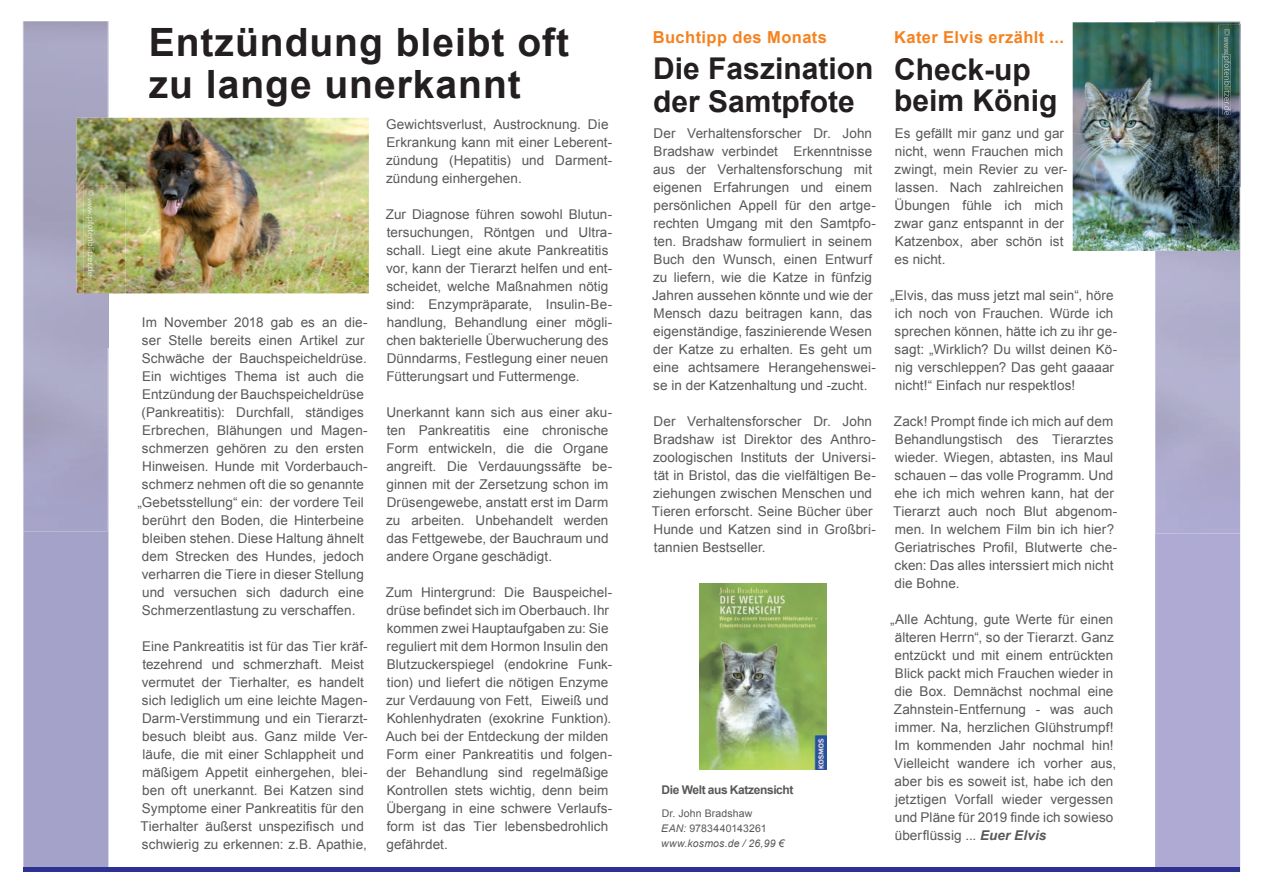
<style>
.page{position:relative;width:1263px;height:893px;background:#fff}
.page>*{position:absolute;margin:0;border:0;box-sizing:border-box;transform-origin:0 0}
.t1{font:700 39px/42px "Arial";letter-spacing:.025em;color:#231f20}
.t2{font:700 30px/33px "Arial";color:#231f20}
.t3{font:700 16.5px "Arial";letter-spacing:.025em;color:#f58220}
.t4{font:13.5px/18px "Arial";letter-spacing:.005em;color:#57585a}
.t5{font:700 12px "Arial";letter-spacing:-.035em;color:#57585a}
.t6{font:10.5px/15px "Arial";letter-spacing:.015em;color:#57585a}
.s1{font-style:italic}
.s2{font-weight:700;font-style:italic}
</style>
<div class="page">
<div style="left:23px;top:531px;width:85px;height:336px;background:#a5a2ca"></div>
<div style="left:23px;top:867px;width:608px;height:5px;background:#2e3092"></div>
<img style="left:23px;top:21px;width:85px;height:510px">
<div style="left:1155px;top:533px;width:85px;height:339px;background:#afaad3"></div>
<div style="left:631px;top:867px;width:608px;height:5px;background:#2e3092"></div>
<div style="left:1155px;top:21px;width:85px;height:512px;background:#b0accd"></div>
<img style="left:1073px;top:22px;width:166px;height:229px">
<img style="left:700px;top:584px;width:126px;height:186px">
<img style="left:77px;top:118px;width:292px;height:175px">
<img style="left:1218px;top:25px;width:23px;height:162px">
<svg style="left:1224px;top:29px;width:6px;height:6px"></svg>
<img style="left:1224px;top:37px;width:4px;height:17px">
<img style="left:1222px;top:54px;width:9px;height:61px">
<img style="left:83px;top:185px;width:42px;height:162px">
<svg style="left:88px;top:190px;width:6px;height:6px"></svg>
<img style="left:88px;top:198px;width:3px;height:17px">
<img style="left:86px;top:215px;width:8px;height:61px">
<h1 class="t1" style="left:149px;top:23px;width:422px">Entzündung bleibt oft zu lange unerkannt</h1>
<p class="t4" style="left:137px;top:314px;width:232px;text-align:center">Im November 2018 gab es an die&shy;ser Stelle bereits einen Artikel zur Schwäche der Bauchspeicheldrüse.<br>Ein wichtiges Thema ist auch die Entzündung der Bauchspeicheldrüse (Pankreatitis): Durchfall, ständiges Erbrechen, Blähungen und Magen&shy;schmerzen gehören zu den ersten Hinweisen. Hunde mit Vorderbauch&shy;schmerz nehmen oft die so genannte „Gebetsstellung“ ein: der vordere Teil berührt den Boden, die Hinterbeine bleiben stehen. Diese Haltung ähnelt dem Strecken des Hundes, jedoch verharren die Tiere in dieser Stellung und versuchen sich dadurch eine Schmerzentlastung zu verschaffen.</p>
<p class="t4" style="left:140px;top:638px;width:229px">Eine Pankreatitis ist für das Tier kräf&shy;tezehrend und schmerzhaft. Meist vermutet der Tierhalter, es handelt sich lediglich um eine leichte Magen-Darm-Verstimmung und ein Tierarzt&shy;besuch bleibt aus. Ganz milde Ver&shy;läufe, die mit einer Schlappheit und mäßigem Appetit einhergehen, blei&shy;ben oft unerkannt. Bei Katzen sind Symptome einer Pankreatitis für den Tierhalter äußerst unspezifisch und schwierig zu erkennen: z.B. Apathie,</p>
<p class="t4" style="left:386px;top:116px;width:228px">Gewichtsverlust, Austrocknung. Die<br>Erkrankung kann mit einer Leberent&shy;zündung (Hepatitis) und Darment&shy;zündung einhergehen.</p>
<p class="t4" style="left:386px;top:206px;width:228px">Zur Diagnose führen sowohl Blutun&shy;tersuchungen, Röntgen und Ultra&shy;schall. Liegt eine akute Pankreatitis vor, kann der Tierarzt helfen und ent&shy;scheidet, welche Maßnahmen nötig sind: Enzympräparate, Insulin-Be&shy;handlung, Behandlung einer mögli&shy;chen bakterielle Überwucherung des Dünndarms, Festlegung einer neuen Fütterungsart und Futtermenge.</p>
<p class="t4" style="left:386px;top:404px;width:228px">Unerkannt kann sich aus einer aku&shy;ten Pankreatitis eine chronische Form entwickeln, die die Organe angreift. Die Verdauungssäfte be&shy;ginnen mit der Zersetzung schon im Drüsengewebe, anstatt erst im Darm zu arbeiten. Unbehandelt werden das Fettgewebe, der Bauchraum und andere Organe geschädigt.</p>
<p class="t4" style="left:386px;top:583px;width:228px">Zum Hintergrund: Die Bauspeichel&shy;drüse befindet sich im Oberbauch. Ihr kommen zwei Hauptaufgaben zu: Sie reguliert mit dem Hormon Insulin den Blutzuckerspiegel (endokrine Funk&shy;tion) und liefert die nötigen Enzyme zur Verdauung von Fett, Eiweiß und Kohlenhydraten (exokrine Funktion).<br>Auch bei der Entdeckung der milden Form einer Pankreatitis und folgen&shy;der Behandlung sind regelmäßige Kontrollen stets wichtig, denn beim Übergang in eine schwere Verlaufs&shy;form ist das Tier lebensbedrohlich gefährdet.</p>
<p class="t3" style="left:653px;top:26px;width:176px">Buchtipp des Monats</p>
<p class="t3" style="left:894px;top:26px;width:172px">Kater Elvis erzählt ...</p>
<h2 class="t2" style="left:653px;top:52px;width:222px">Die Faszination der Samtpfote</h2>
<h2 class="t2" style="left:894px;top:55px;width:165px;line-height:31.5px">Check-up beim König</h2>
<p class="t4" style="left:652px;top:125px;width:225px">Der Verhaltensforscher Dr. John Bradshaw verbindet Erkenntnisse aus der Verhaltensforschung mit eigenen Erfahrungen und einem persönlichen Appell für den artge&shy;rechten Umgang mit den Samtpfo&shy;ten. Bradshaw formuliert in seinem Buch den Wunsch, einen Entwurf zu liefern, wie die Katze in fünfzig Jahren aussehen könnte und wie der Mensch dazu beitragen kann, das eigenständige, faszinierende Wesen der Katze zu erhalten. Es geht um eine achtsamere Herangehenswei&shy;se in der Katzenhaltung und -zucht.</p>
<p class="t4" style="left:652px;top:412px;width:226px">Der Verhaltensforscher Dr. John Bradshaw ist Direktor des Anthro&shy;zoologischen Instituts der Universi&shy;tät in Bristol, das die vielfältigen Be&shy;ziehungen zwischen Menschen und Tieren erforscht. Seine Bücher über Hunde und Katzen sind in Großbri&shy;tannien Bestseller.</p>
<p class="t5" style="left:662px;top:781px;width:133px">Die Welt aus Katzensicht</p>
<p class="t6" style="left:661px;top:806px;width:125px">Dr. John Bradshaw<br><span class="s1">EAN:</span> 9783440143261 <span class="s1">www.kosmos.de / 26,99 €</span></p>
<p class="t4" style="left:894px;top:124px;width:174px">Es gefällt mir ganz und gar nicht, wenn Frauchen mich zwingt, mein Revier zu ver&shy;lassen. Nach zahlreichen<br>Übungen fühle ich mich zwar ganz entspannt in der<br>Katzenbox, aber schön ist es nicht.</p>
<p class="t4" style="left:895px;top:286px;width:224px;text-indent:-5px">„Elvis, das muss jetzt mal sein“, höre ich noch von Frauchen. Würde ich sprechen können, hätte ich zu ihr ge&shy;sagt: „Wirklich? Du willst deinen Kö&shy;nig verschleppen? Das geht gaaaar nicht!“ Einfach nur respektlos!</p>
<p class="t4" style="left:893px;top:412px;width:226px">Zack! Prompt finde ich mich auf dem<br>Behandlungstisch des Tierarztes wieder. Wiegen, abtasten, ins Maul schauen – das volle Programm. Und ehe ich mich wehren kann, hat der<br>Tierarzt auch noch Blut abgenom&shy;men. In welchem Film bin ich hier?<br>Geriatrisches Profil, Blutwerte che&shy;cken: Das alles interssiert mich nicht die Bohne.</p>
<p class="t4" style="left:890px;top:610px;width:228px">„Alle Achtung, gute Werte für einen älteren Herrn“, so der Tierarzt. Ganz entzückt und mit einem entrückten Blick packt mich Frauchen wieder in die Box. Demnächst nochmal eine Zahnstein-Entfernung - was auch immer. Na, herzlichen Glühstrumpf!<br>Im kommenden Jahr nochmal hin!<br>Vielleicht wandere ich vorher aus, aber bis es soweit ist, habe ich den jetztigen Vorfall wieder vergessen und Pläne für 2019 finde ich sowieso überflüssig ... <span class="s2">Euer Elvis</span></p>
</div>
